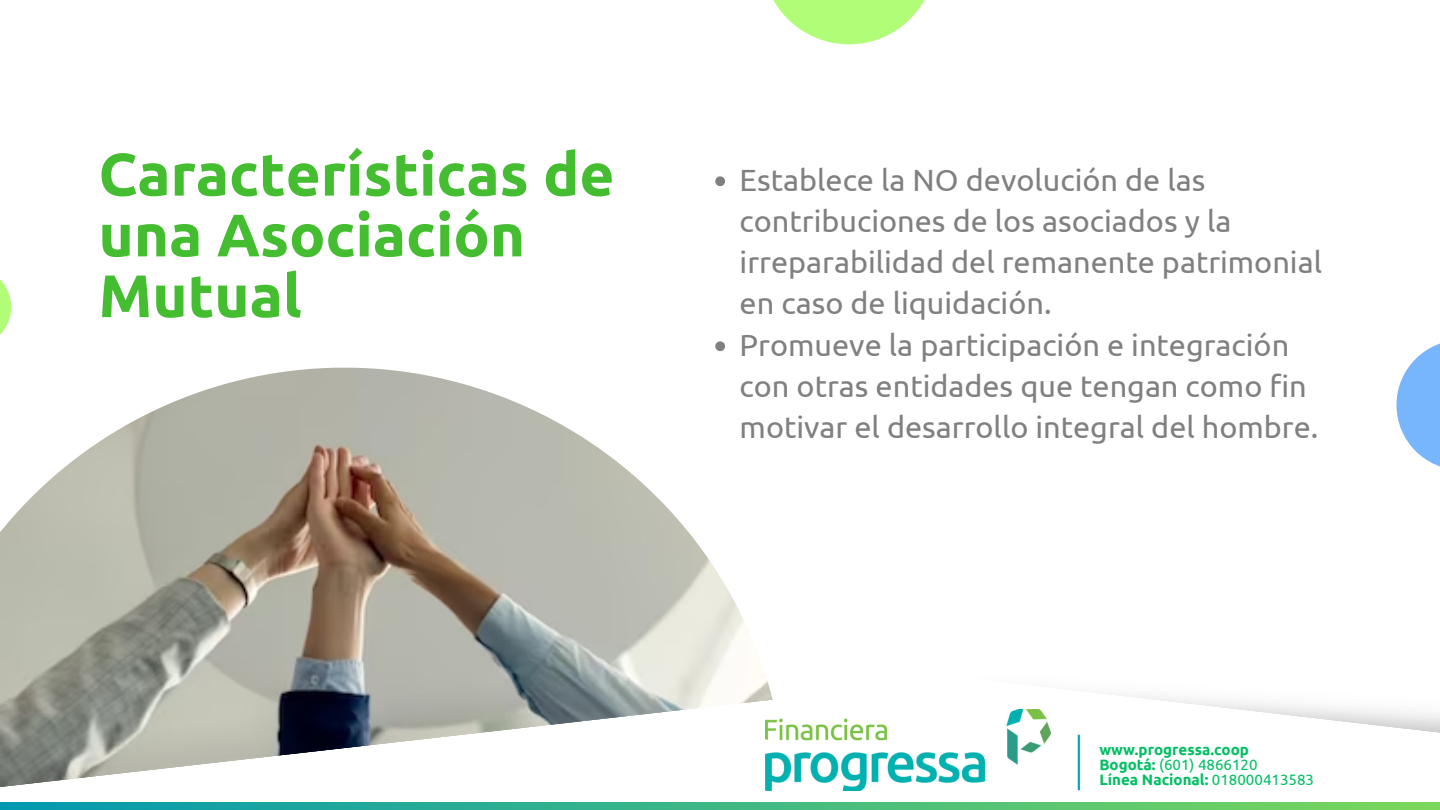
<style>
.page{position:relative;width:1440px;height:810px;background:#fff}
.page>*{position:absolute;margin:0;border:0;box-sizing:border-box;transform-origin:0 0}
.t1{font:700 60px/60.8px "Ubuntu";color:#45bd31}
.t2{font:30.7px/41.2px "Ubuntu";color:#808080}
.t3{font:700 15.1px "Ubuntu";color:#00bf63}
.t4{font:15.1px "Ubuntu";color:#00bf63}
.s1{font-weight:700}
.s2{font-weight:400}
</style>
<div class="page">
<img style="left:685px;top:528px;width:79px;height:148px">
<img style="left:0;top:367px;width:685px;height:311px">
<svg style="left:0;top:678px;width:933px;height:125px"></svg>
<svg style="left:933px;top:694px;width:507px;height:109px"></svg>
<img style="left:766px;top:710px;width:284px;height:81px">
<hr style="left:1078px;top:735px;width:2px;height:55px;background:#00b1b0">
<svg style="left:0;top:803px;width:1440px;height:7px;background:#3eb784"></svg>
<svg style="left:1396px;top:343px;width:44px;height:124px;fill:#77b5fd"></svg>
<svg style="left:773px;top:0;width:152px;height:44px;fill:#b2fd77"></svg>
<svg style="left:0;top:279px;width:11px;height:56px"></svg>
<svg style="left:715px;top:176px;width:10px;height:10px"></svg>
<svg style="left:715px;top:341px;width:10px;height:10px"></svg>
<p class="t1" style="left:99px;top:143px;width:517px">Características de una Asociación<br>Mutual</p>
<p class="t2" style="left:740px;top:159px;width:584px">Establece la NO devolución de las contribuciones de los asociados y la irreparabilidad del remanente patrimonial en caso de liquidación.</p>
<p class="t2" style="left:740px;top:324px;width:580px">Promueve la participación e integración con otras entidades que tengan como fin motivar el desarrollo integral del hombre.</p>
<p class="t3" style="left:1099px;top:741px;width:151px">www.progressa.coop</p>
<p class="t4" style="left:1099px;top:756px;width:160px"><span class="s1">Bogotá:</span> (601) 4866120</p>
<p class="t3" style="left:1099px;top:771px;width:216px">Línea Nacional: <span class="s2">018000413583</span></p>
</div>
